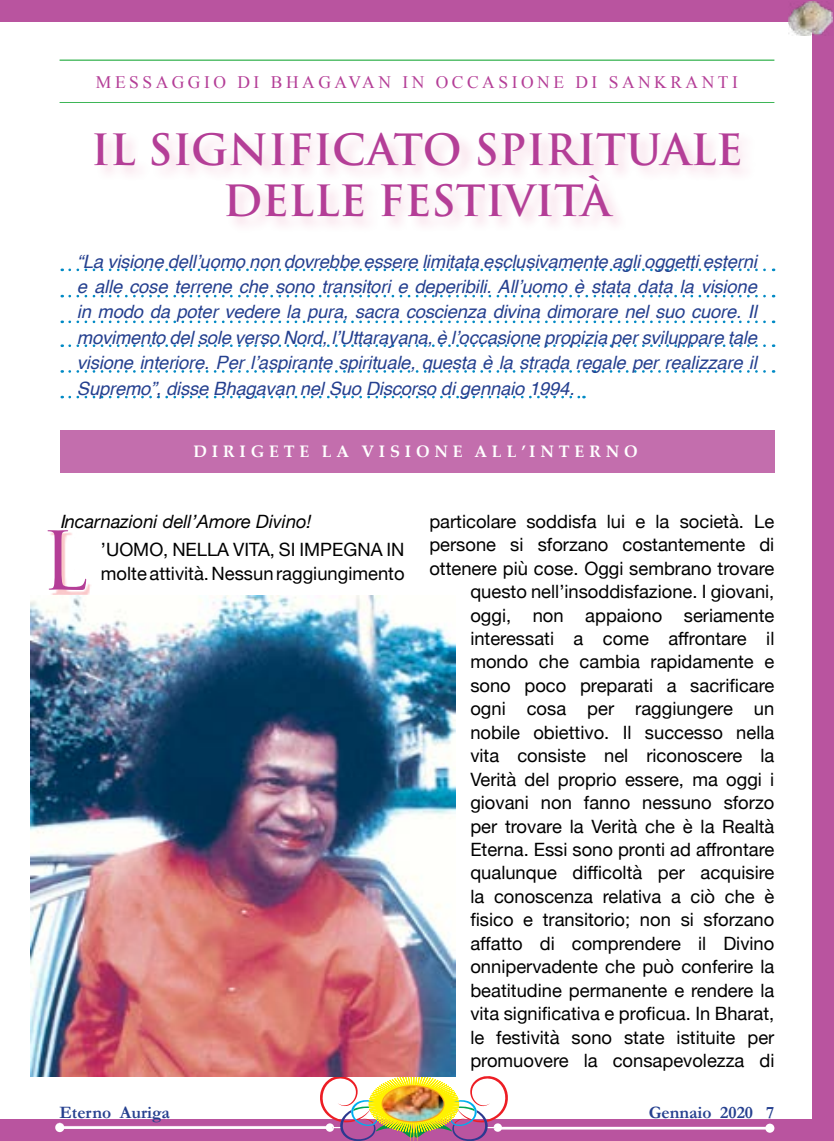
<style>
.page{position:relative;width:834px;height:1141px;background:#fff}
.page>*{position:absolute;margin:0;border:0;box-sizing:border-box;transform-origin:0 0}
.t1{font:78.75px "Trajan Pro";color:#b43e97}
.t2{font:700 42px/50.8px "Trajan Pro";color:#b43e97;text-align:center}
.t3{font:18.38px/23.4px "Helvetica Neue";color:#000;text-align:right}
.t4{font:italic 18.38px/25.4px "Helvetica";letter-spacing:-.01em;color:#25408f;text-align:justify}
.t5{font:italic 18.38px/28.3px "Helvetica Neue";color:#000}
.t6{font:17.5px "Times New Roman";letter-spacing:.2em;color:#b43e97}
.t7{font:700 17.5px "Garamond";color:#25408f}
.t8{font:700 16.62px "Palatino Linotype";letter-spacing:.3em;color:#fff}
.s1{font-family:"Helvetica"}
.s2{font-style:normal}
</style>
<div class="page">
<div style="left:0;top:0;width:833px;height:1141px;background:#b9549f"></div>
<div style="left:0;top:22px;width:811px;height:1097px;background:#fff"></div>
<svg style="left:55px;top:1074px;width:719px;height:67px"></svg>
<img style="left:382px;top:1086px;width:61px;height:35px">
<img style="left:788px;top:2px;width:44px;height:33px">
<div style="left:60px;top:430px;width:714px;height:42px;background:#c36ead"></div>
<hr style="left:60px;top:60px;width:714px;height:1px;background:#3eb657">
<hr style="left:60px;top:102px;width:714px;height:1px;background:#3eb657">
<div style="left:50px;top:532px;width:42px;height:65px;background:#ed1d24;opacity:.25"></div>
<div style="left:94px;top:131px;width:663px;height:103px;background:#fefbfc"></div>
<svg style="left:70px;top:269px;width:704px;height:2px"></svg>
<svg style="left:70px;top:295px;width:704px;height:2px"></svg>
<svg style="left:70px;top:321px;width:704px;height:2px"></svg>
<svg style="left:70px;top:344px;width:704px;height:3px"></svg>
<svg style="left:70px;top:370px;width:704px;height:3px"></svg>
<svg style="left:70px;top:396px;width:514px;height:2px"></svg>
<img style="left:31px;top:596px;width:424px;height:480px">
<p class="t6" style="left:96px;top:70px;width:643px">MESSAGGIO DI BHAGAVAN IN OCCASIONE DI SANKRANTI</p>
<h2 class="t2" style="left:91px;top:125px;width:653px">IL SIGNIFICATO SPIRITUALE<br>DELLE FESTIVITÀ</h2>
<p class="t4" style="left:77px;top:249px;width:681px">“La visione dell’uomo non dovrebbe essere limitata esclusivamente agli oggetti esterni e alle cose terrene che sono transitori e deperibili. All’uomo è stata data la visione in modo da poter vedere la pura, sacra coscienza divina dimorare nel suo cuore. Il movimento del sole verso Nord, l’Uttarayana, è l’occasione propizia per sviluppare tale visione interiore. Per l’aspirante spirituale, questa è la strada regale per realizzare il Supremo”, disse Bhagavan nel Suo Discorso di gennaio 1994.</p>
<p class="t8" style="left:193px;top:440px;width:446px">DIRIGETE LA VISIONE ALL’INTERNO</p>
<p class="t5" style="left:101px;top:508px;width:305px;text-indent:-41px"><span class="s1">I</span>ncarnazioni dell’Amore Divino!<br><span class="s2">’UOMO, NELLA VITA, SI IMPEGNA IN</span></p>
<p class="t3" style="left:101px;top:562px;width:305px">molte attività. Nessun raggiungimento</p>
<h1 class="t1" style="left:40px;top:511px;width:50px">L</h1>
<p class="t3" style="left:429px;top:511px;width:346px">particolare soddisfa lui e la società. Le persone si sforzano costantemente di ottenere più cose. Oggi sembrano trovare questo nell’insoddisfazione. I giovani, oggi, non appaiono seriamente interessati a come affrontare il mondo che cambia rapidamente e sono poco preparati a sacrificare<br>ogni cosa per raggiungere un nobile obiettivo. Il successo nella<br>vita consiste nel riconoscere la Verità del proprio essere, ma oggi i giovani non fanno nessuno sforzo<br>per trovare la Verità che è la Realtà Eterna. Essi sono pronti ad affrontare qualunque difficoltà per acquisire<br>la conoscenza relativa a ciò che è fisico e transitorio; non si sforzano affatto di comprendere il Divino onnipervadente che può conferire la beatitudine permanente e rendere la<br>vita significativa e proficua. In Bharat,<br>le festività sono state istituite per promuovere la consapevolezza di</p>
<p class="t7" style="left:60px;top:1102px;width:112px">Eterno Auriga</p>
<p class="t7" style="left:648px;top:1102px;width:127px">Gennaio 2020 7</p>
</div>
